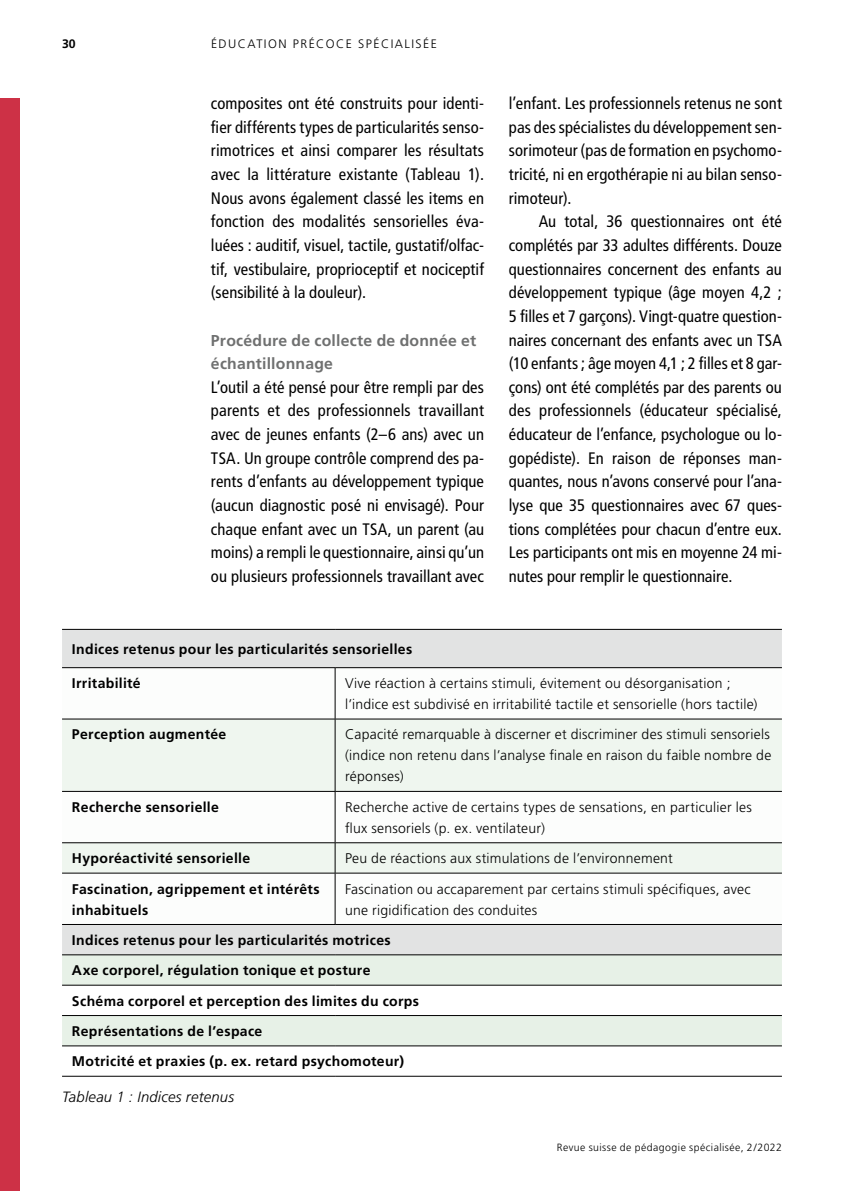
<style>
.page{position:relative;width:844px;height:1191px;background:#fff}
.page>*{position:absolute;margin:0;border:0;box-sizing:border-box;transform-origin:0 0}
.Artikel_Artikel_Lauftext_Artikel_P_Lauft{font:condensed 16.62px/23.6px "Frutiger LT";letter-spacing:.005em;color:#000;text-align:justify}
.Artikel_Artikel_Lauftext_Lauftext_Einzug{font:condensed 16.62px/23.6px "Frutiger LT";color:#000;text-align:justify}
.Artikel_Artikel_Lauftext_Artikel_h5_Über{font:700 15.75px/23.6px "Frutiger LT";letter-spacing:.015em;color:#6f7070}
.Artikel_Artikel_Elemente_Artikel_P_Legen{font:italic 300 14.88px "Frutiger LT";letter-spacing:.015em;color:#000}
.Global_Kasten_Tabellen_Kasten_Tabellen_P{font:300 14px/21px "Frutiger LT";letter-spacing:.015em;color:#000}
.Global_Kasten_Tabellen_Kasten_Tabellen_P-2{font:700 14px/21px "Frutiger LT";letter-spacing:.025em;color:#000}
.Global_Kasten_Tabellen_Tabellen_Kopf__65{font:700 14px "Frutiger LT";letter-spacing:.025em;color:#000}
.t1{font:300 12.25px "Frutiger LT";letter-spacing:.12em;color:#000}
.t2{font:700 12.25px "Frutiger LT";color:#000}
.t3{font:300 10.5px "Frutiger LT";letter-spacing:.04em;color:#000}
</style>
<div class="page">
<div style="left:0;top:99px;width:20px;height:1092px;background:#cd3146"></div>
<div style="left:62px;top:630px;width:719px;height:324px;background:#e2e3e3"></div>
<svg style="left:62px;top:668px;width:719px;height:256px"></svg>
<svg style="left:62px;top:719px;width:719px;height:153px;fill:#eff6ef"></svg>
<div style="left:62px;top:955px;width:719px;height:30px;background:#e7f1e7"></div>
<svg style="left:62px;top:1016px;width:719px;height:60px;fill:#e7f1e7"></svg>
<hr style="left:62px;top:718px;width:273px;height:1px;background:#000">
<hr style="left:62px;top:791px;width:273px;height:1px;background:#000">
<hr style="left:62px;top:872px;width:273px;height:1px;background:#000">
<hr style="left:335px;top:718px;width:446px;height:1px;background:#000">
<hr style="left:335px;top:791px;width:446px;height:1px;background:#000">
<hr style="left:335px;top:842px;width:446px;height:1px;background:#000">
<hr style="left:335px;top:872px;width:446px;height:1px;background:#000">
<hr style="left:335px;top:668px;width:1px;height:51px;background:#000">
<hr style="left:335px;top:719px;width:1px;height:72px;background:#000">
<hr style="left:335px;top:791px;width:1px;height:51px;background:#000">
<hr style="left:335px;top:843px;width:1px;height:30px;background:#000">
<hr style="left:335px;top:873px;width:1px;height:51px;background:#000">
<hr style="left:62px;top:842px;width:273px;height:1px;background:#000">
<hr style="left:62px;top:629px;width:273px;height:1px;background:#000">
<hr style="left:335px;top:629px;width:446px;height:1px;background:#000">
<hr style="left:62px;top:667px;width:273px;height:1px;background:#000">
<hr style="left:335px;top:667px;width:446px;height:1px;background:#000">
<hr style="left:62px;top:924px;width:273px;height:1px;background:#000">
<hr style="left:335px;top:924px;width:446px;height:1px;background:#000">
<hr style="left:62px;top:954px;width:273px;height:1px;background:#000">
<hr style="left:335px;top:954px;width:446px;height:1px;background:#000">
<hr style="left:62px;top:985px;width:273px;height:1px;background:#000">
<hr style="left:335px;top:985px;width:446px;height:1px;background:#000">
<hr style="left:62px;top:1015px;width:273px;height:1px;background:#000">
<hr style="left:335px;top:1015px;width:446px;height:1px;background:#000">
<hr style="left:62px;top:1045px;width:273px;height:1px;background:#000">
<hr style="left:335px;top:1045px;width:446px;height:1px;background:#000">
<hr style="left:62px;top:1076px;width:273px;height:1px;background:#000">
<hr style="left:335px;top:1076px;width:446px;height:1px;background:#000">
<p class="t2" style="left:62px;top:37px;width:15px">30</p>
<p class="t1" style="left:211px;top:37px;width:227px">ÉDUCATION PRÉCOCE SPÉCIALISÉE</p>
<p class="Artikel_Artikel_Lauftext_Artikel_P_Lauft" style="left:211px;top:92px;width:274px">composites ont été construits pour identi&shy;fier différents types de particularités senso&shy;rimotrices et ainsi comparer les résultats avec la littérature existante (Tableau 1).<br>Nous avons également classé les items en fonction des modalités sensorielles éva&shy;luées : auditif, visuel, tactile, gustatif/olfac&shy;tif, vestibulaire, proprioceptif et nociceptif (sensibilité à la douleur).</p>
<h5 class="Artikel_Artikel_Lauftext_Artikel_h5_Über" style="left:211px;top:328px;width:267px">Procédure de collecte de donnée et échantillonnage</h5>
<p class="Artikel_Artikel_Lauftext_Artikel_P_Lauft" style="left:211px;top:375px;width:274px">L’outil a été pensé pour être rempli par des parents et des professionnels travaillant avec de jeunes enfants (2–6 ans) avec un TSA. Un groupe contrôle comprend des pa&shy;rents d’enfants au développement typique (aucun diagnostic posé ni envisagé). Pour chaque enfant avec un TSA, un parent (au moins) a rempli le questionnaire, ainsi qu’un ou plusieurs professionnels travaillant avec</p>
<p class="Artikel_Artikel_Lauftext_Artikel_P_Lauft" style="left:508px;top:92px;width:274px">l’enfant. Les professionnels retenus ne sont pas des spécialistes du développement sen&shy;sorimoteur (pas de formation en psychomo&shy;tricité, ni en ergothérapie ni au bilan senso&shy;rimoteur).</p>
<p class="Artikel_Artikel_Lauftext_Lauftext_Einzug" style="left:508px;top:210px;width:274px;text-indent:30px">Au total, 36 questionnaires ont été complétés par 33 adultes différents. Douze questionnaires concernent des enfants au développement typique (âge moyen 4,2 ; 5 filles et 7 garçons). Vingt-quatre question&shy;naires concernant des enfants avec un TSA (10 enfants ; âge moyen 4,1 ; 2 filles et 8 gar&shy;çons) ont été complétés par des parents ou des professionnels (éducateur spécialisé, éducateur de l’enfance, psychologue ou lo&shy;gopédiste). En raison de réponses man&shy;quantes, nous n’avons conservé pour l’ana&shy;lyse que 35 questionnaires avec 67 ques&shy;tions complétées pour chacun d’entre eux.<br>Les participants ont mis en moyenne 24 mi&shy;nutes pour remplir le questionnaire.</p>
<p class="Global_Kasten_Tabellen_Tabellen_Kopf__65" style="left:72px;top:640px;width:342px">Indices retenus pour les particularités sensorielles</p>
<p class="Global_Kasten_Tabellen_Kasten_Tabellen_P-2" style="left:72px;top:673px;width:70px">Irritabilité</p>
<p class="Global_Kasten_Tabellen_Kasten_Tabellen_P" style="left:345px;top:673px;width:414px">Vive réaction à certains stimuli, évitement ou désorganisation ; l’indice est subdivisé en irritabilité tactile et sensorielle (hors tactile)</p>
<p class="Global_Kasten_Tabellen_Kasten_Tabellen_P-2" style="left:72px;top:724px;width:156px">Perception augmentée</p>
<p class="Global_Kasten_Tabellen_Kasten_Tabellen_P" style="left:345px;top:724px;width:427px;text-align:justify">Capacité remarquable à discerner et discriminer des stimuli sensoriels (indice non retenu dans l’analyse finale en raison du faible nombre de réponses)</p>
<p class="Global_Kasten_Tabellen_Kasten_Tabellen_P-2" style="left:72px;top:796px;width:148px">Recherche sensorielle</p>
<p class="Global_Kasten_Tabellen_Kasten_Tabellen_P" style="left:345px;top:796px;width:408px">Recherche active de certains types de sensations, en particulier les flux sensoriels (p. ex. ventilateur)</p>
<p class="Global_Kasten_Tabellen_Kasten_Tabellen_P-2" style="left:72px;top:848px;width:180px">Hyporéactivité sensorielle</p>
<p class="Global_Kasten_Tabellen_Kasten_Tabellen_P" style="left:345px;top:848px;width:329px">Peu de réactions aux stimulations de l’environnement</p>
<p class="Global_Kasten_Tabellen_Kasten_Tabellen_P-2" style="left:72px;top:878px;width:249px">Fascination, agrippement et intérêts inhabituels</p>
<p class="Global_Kasten_Tabellen_Kasten_Tabellen_P" style="left:345px;top:878px;width:407px">Fascination ou accaparement par certains stimuli spécifiques, avec une rigidification des conduites</p>
<p class="Global_Kasten_Tabellen_Kasten_Tabellen_P-2" style="left:72px;top:929px;width:320px">Indices retenus pour les particularités motrices</p>
<p class="Global_Kasten_Tabellen_Kasten_Tabellen_P-2" style="left:72px;top:960px;width:300px">Axe corporel, régulation tonique et posture</p>
<p class="Global_Kasten_Tabellen_Kasten_Tabellen_P-2" style="left:72px;top:990px;width:348px">Schéma corporel et perception des limites du corps</p>
<p class="Global_Kasten_Tabellen_Kasten_Tabellen_P-2" style="left:72px;top:1020px;width:192px">Représentations de l’espace</p>
<p class="Global_Kasten_Tabellen_Kasten_Tabellen_P-2" style="left:72px;top:1051px;width:333px">Motricité et praxies (p. ex. retard psychomoteur)</p>
<p class="Artikel_Artikel_Elemente_Artikel_P_Legen" style="left:62px;top:1088px;width:173px">Tableau 1 : Indices retenus</p>
<p class="t3" style="left:556px;top:1141px;width:227px">Revue suisse de pédagogie spécialisée, 2/2022</p>
</div>
